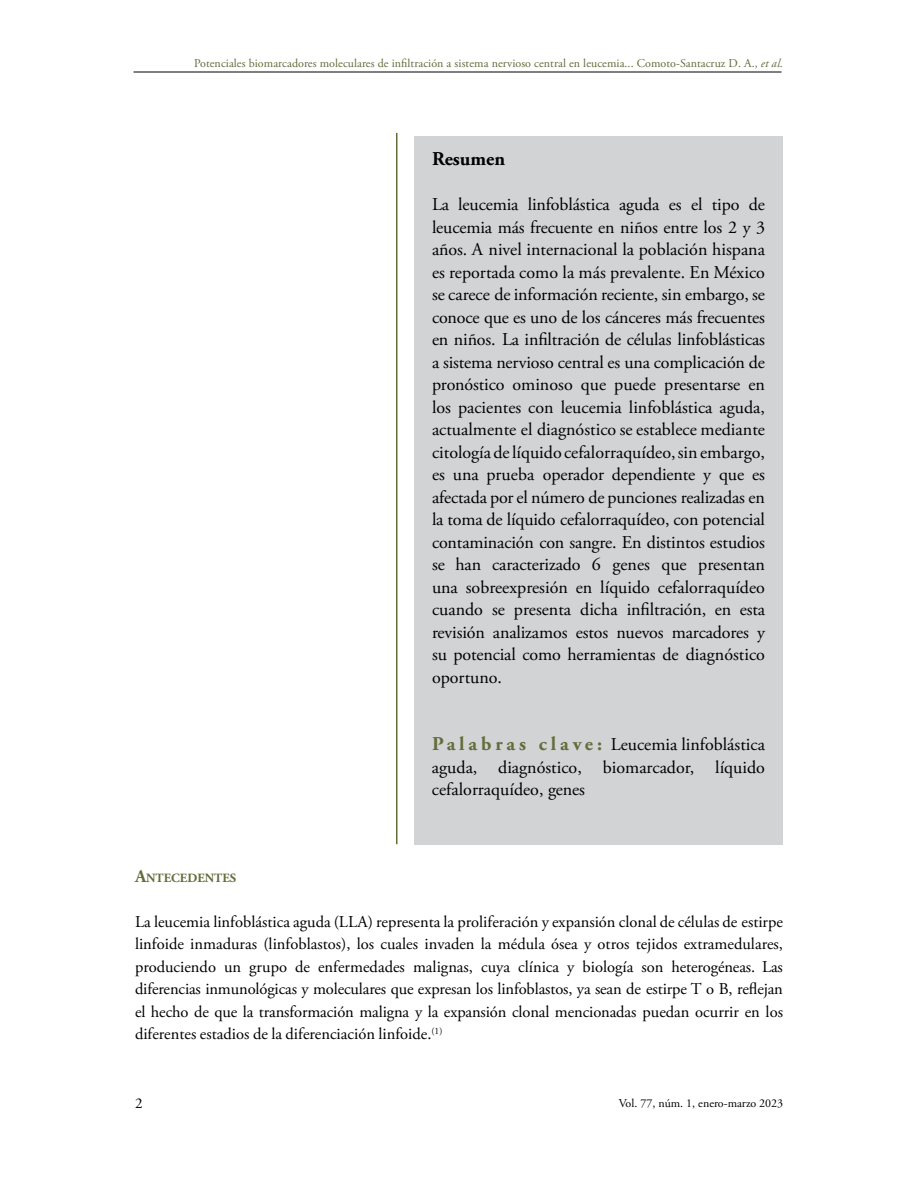
<style>
.page{position:relative;width:918px;height:1188px;background:#fff}
.page>*{position:absolute;margin:0;border:0;box-sizing:border-box;transform-origin:0 0}
.t1{font:700 19.5px "Adobe Garamond Pro";color:#000}
.t2{font:18px/22.5px "Adobe Garamond Pro";color:#000;text-align:justify}
.t3{font:16.5px/22.5px "Adobe Garamond Pro";color:#000;text-align:justify}
.t4{font:15px "Adobe Garamond Pro";color:#000}
.t5{font:700 12.6px "Adobe Garamond Pro";color:#656b3b}
.t6{font:12px "Adobe Garamond Pro";letter-spacing:.005em;color:#656b3b}
.t7{font:12px "Adobe Garamond Pro";color:#000}
.s1{font-style:italic}
.s2{font-weight:700;font-size:19.5px;color:#656b3b}
.s3{font-size:18px}
</style>
<div class="page">
<hr style="left:134px;top:72px;width:648px;height:1px;background:#000">
<hr style="left:396px;top:133px;width:2px;height:711px;background:#656b3b">
<div style="left:414px;top:136px;width:369px;height:708px;background:#d1d3d4"></div>
<p class="t6" style="left:194px;top:56px;width:590px">Potenciales biomarcadores moleculares de infiltración a sistema nervioso central en leucemia... Comoto-Santacruz D. A., <span class="s1">et al.</span></p>
<p class="t1" style="left:432px;top:148px;width:75px">Resumen</p>
<p class="t2" style="left:432px;top:194px;width:335px">La leucemia linfoblástica aguda es el tipo de leucemia más frecuente en niños entre los 2 y 3 años. A nivel internacional la población hispana es reportada como la más prevalente. En México se carece de información reciente, sin embargo, se conoce que es uno de los cánceres más frecuentes en niños. La infiltración de células linfoblásticas a sistema nervioso central es una complicación de pronóstico ominoso que puede presentarse en los pacientes con leucemia linfoblástica aguda, actualmente el diagnóstico se establece mediante citología de líquido cefalorraquídeo, sin embargo, es una prueba operador dependiente y que es afectada por el número de punciones realizadas en la toma de líquido cefalorraquídeo, con potencial contaminación con sangre. En distintos estudios se han caracterizado 6 genes que presentan una sobreexpresión en líquido cefalorraquídeo cuando se presenta dicha infiltración, en esta revisión analizamos estos nuevos marcadores y su potencial como herramientas de diagnóstico oportuno.</p>
<p class="t2" style="left:432px;top:734px;width:335px"><span class="s2">Pa l a b r a s c l a v e :</span> Leucemia linfoblástica aguda, diagnóstico, biomarcador, líquido cefalorraquídeo, genes</p>
<p class="t5" style="left:135px;top:870px;width:103px"><span class="s3">A</span>NTECEDENTES</p>
<p class="t3" style="left:135px;top:911px;width:650px">La leucemia linfoblástica aguda (LLA) representa la proliferación y expansión clonal de células de estirpe linfoide inmaduras (linfoblastos), los cuales invaden la médula ósea y otros tejidos extramedulares, produciendo un grupo de enfermedades malignas, cuya clínica y biología son heterogéneas. Las diferencias inmunológicas y moleculares que expresan los linfoblastos, ya sean de estirpe T o B, reflejan el hecho de que la transformación maligna y la expansión clonal mencionadas puedan ocurrir en los diferentes estadios de la diferenciación linfoide.<sup>(1)</sup></p>
<p class="t4" style="left:135px;top:1094px;width:9px">2</p>
<p class="t7" style="left:619px;top:1096px;width:166px">Vol. 77, núm. 1, enero-marzo 2023</p>
</div>
